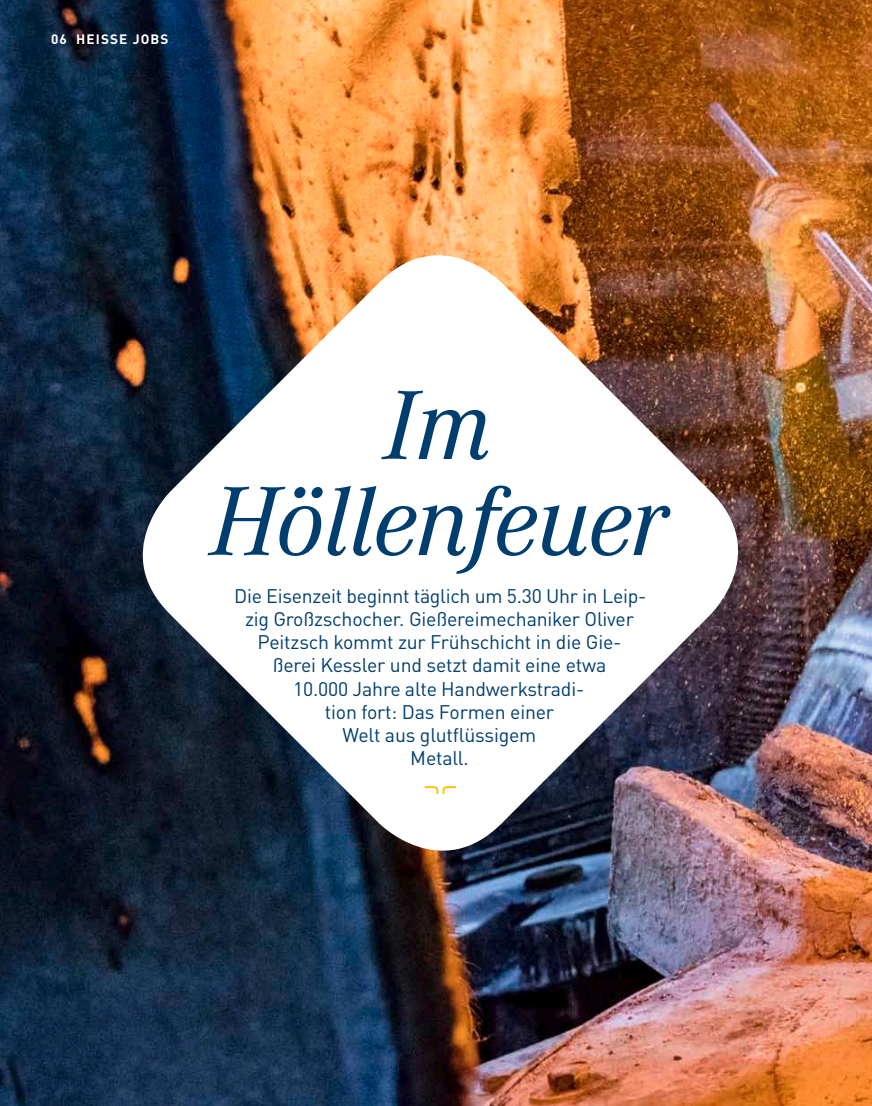
<style>
.page{position:relative;width:872px;height:1106px;background:#fff}
.page>*{position:absolute;margin:0;border:0;box-sizing:border-box;transform-origin:0 0}
.t1{font:italic 102px/96px "Corporate A Pro";letter-spacing:-.015em;color:#003e6f;text-align:center}
.t2{font:19.5px/23.2px "DIN Pro";letter-spacing:-.01em;color:#003e6f;text-align:center}
.t3{font:700 13.5px "DIN Pro";letter-spacing:.085em;color:#fff}
</style>
<div class="page">
<img style="left:0;top:0;width:872px;height:1106px">
<img style="left:109px;top:221px;width:663px;height:663px">
<svg style="left:425px;top:786px;width:31px;height:8px"></svg>
<p class="t3" style="left:51px;top:28px;width:119px">06 HEISSE JOBS</p>
<h1 class="t1" style="left:210px;top:373px;width:462px">Im<br>Höllenfeuer</h1>
<p class="t2" style="left:234px;top:582px;width:413px">Die Eisenzeit beginnt täglich um 5.30 Uhr in Leip&shy;zig Großzschocher. Gießereimechaniker Oliver Peitzsch kommt zur Frühschicht in die Gie&shy;ßerei Kessler und setzt damit eine etwa<br>10.000 Jahre alte Handwerkstradi-<br>tion fort: Das Formen einer<br>Welt aus glutflüssigem<br>Metall.</p>
</div>
